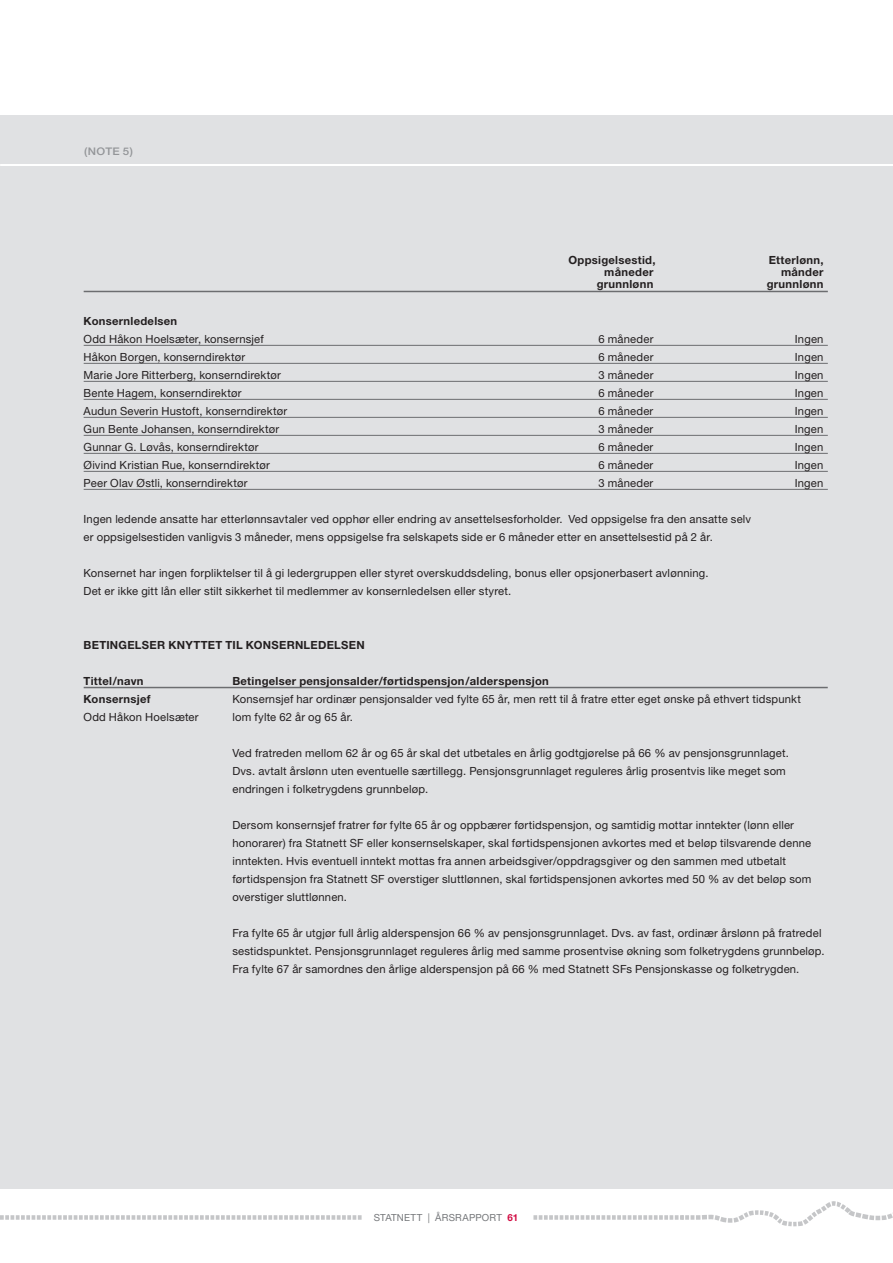
<style>
.page{position:relative;width:893px;height:1263px;background:#fff}
.page>*{position:absolute;margin:0;border:0;box-sizing:border-box;transform-origin:0 0}
.t1{font:11.25px/18px "Helvetica Neue";letter-spacing:.015em;color:#231f20}
.t2{font:700 11.25px "Helvetica Neue";letter-spacing:.025em;color:#231f20}
.t3{font:500 10.5px "Helvetica Neue";color:#939598;scale:1.1 1}
.t4{font:9.75px "Helvetica Neue";letter-spacing:.02em;color:#76787b}
.s1{font-weight:700;color:#d20d44}
</style>
<div class="page">
<div style="left:0;top:166px;width:893px;height:1022px;background:#e0e1e3"></div>
<div style="left:0;top:115px;width:893px;height:49px;background:#e0e1e3"></div>
<svg style="left:0;top:1215px;width:362px;height:5px"></svg>
<svg style="left:533px;top:1201px;width:360px;height:26px"></svg>
<hr style="left:84px;top:291px;width:744px;height:1px;background:#6c6d70">
<hr style="left:84px;top:345px;width:744px;height:1px;background:#6c6d70">
<hr style="left:84px;top:363px;width:744px;height:1px;background:#6c6d70">
<hr style="left:84px;top:381px;width:744px;height:1px;background:#6c6d70">
<hr style="left:84px;top:399px;width:744px;height:1px;background:#6c6d70">
<hr style="left:84px;top:417px;width:744px;height:1px;background:#6c6d70">
<hr style="left:84px;top:435px;width:744px;height:1px;background:#6c6d70">
<hr style="left:84px;top:453px;width:744px;height:1px;background:#6c6d70">
<hr style="left:84px;top:471px;width:744px;height:1px;background:#6c6d70">
<hr style="left:84px;top:489px;width:744px;height:1px;background:#6c6d70">
<hr style="left:84px;top:687px;width:744px;height:1px;background:#6c6d70">
<p class="t3" style="left:84px;top:145px;width:12px">(NOT</p>
<p class="t3" style="left:112px;top:145px;width:20px">E 5)</p>
<p class="t2" style="left:568px;top:253px;width:89px">Oppsigelsestid,</p>
<p class="t2" style="left:738px;top:253px;width:9px">E</p>
<p class="t2" style="left:776px;top:253px;width:49px">tterlønn,</p>
<p class="t2" style="left:604px;top:265px;width:51px">måneder</p>
<p class="t2" style="left:781px;top:265px;width:44px">månder</p>
<p class="t2" style="left:597px;top:277px;width:58px">grunnlønn</p>
<p class="t2" style="left:767px;top:277px;width:58px">grunnlønn</p>
<p class="t2" style="left:84px;top:313px;width:95px">Konsernledelsen</p>
<p class="t1" style="left:84px;top:329px;width:182px">Odd Håkon Hoelsæter, konsernsjef</p>
<p class="t1" style="left:598px;top:329px;width:57px">6 måneder</p>
<p class="t1" style="left:795px;top:329px;width:30px">Ingen</p>
<p class="t1" style="left:84px;top:347px;width:163px">Håkon Borgen, konserndirektør</p>
<p class="t1" style="left:598px;top:347px;width:57px">6 måneder</p>
<p class="t1" style="left:795px;top:347px;width:30px">Ingen</p>
<p class="t1" style="left:84px;top:365px;width:199px">Marie Jore Ritterberg, konserndirektør</p>
<p class="t1" style="left:598px;top:365px;width:57px">3 måneder</p>
<p class="t1" style="left:795px;top:365px;width:30px">Ingen</p>
<p class="t1" style="left:84px;top:383px;width:160px">Bente Hagem, konserndirektør</p>
<p class="t1" style="left:598px;top:383px;width:57px">6 måneder</p>
<p class="t1" style="left:795px;top:383px;width:30px">Ingen</p>
<p class="t1" style="left:84px;top:401px;width:205px">Audun Severin Hustoft, konserndirektør</p>
<p class="t1" style="left:598px;top:401px;width:57px">6 måneder</p>
<p class="t1" style="left:795px;top:401px;width:30px">Ingen</p>
<p class="t1" style="left:84px;top:419px;width:197px">Gun Bente Johansen, konserndirektør</p>
<p class="t1" style="left:598px;top:419px;width:57px">3 måneder</p>
<p class="t1" style="left:795px;top:419px;width:30px">Ingen</p>
<p class="t1" style="left:84px;top:437px;width:177px">Gunnar G. Løvås, konserndirektør</p>
<p class="t1" style="left:598px;top:437px;width:57px">6 måneder</p>
<p class="t1" style="left:795px;top:437px;width:30px">Ingen</p>
<p class="t1" style="left:84px;top:455px;width:188px">Øivind Kristian Rue, konserndirektør</p>
<p class="t1" style="left:598px;top:455px;width:57px">6 måneder</p>
<p class="t1" style="left:795px;top:455px;width:30px">Ingen</p>
<p class="t1" style="left:84px;top:473px;width:166px">Peer Olav Østli, konserndirektør</p>
<p class="t1" style="left:598px;top:473px;width:57px">3 måneder</p>
<p class="t1" style="left:795px;top:473px;width:30px">Ingen</p>
<p class="t1" style="left:84px;top:509px;width:669px">Ingen ledende ansatte har etterlønnsavtaler ved opphør eller endring av ansettelsesforholder. Ved oppsigelse fra den ansatte selv er oppsigelsestiden vanligvis 3 måneder, mens oppsigelse fra selskapets side er 6 måneder etter en ansettelsestid på 2 år.</p>
<p class="t1" style="left:84px;top:563px;width:626px">Konsernet har ingen forpliktelser til å gi ledergruppen eller styret overskuddsdeling, bonus eller opsjonerbasert avlønning.<br>Det er ikke gitt lån eller stilt sikkerhet til medlemmer av konsernledelsen eller styret.</p>
<p class="t2" style="left:84px;top:637px;width:283px">Betingelser knyttet til konsernledelsen</p>
<p class="t2" style="left:84px;top:673px;width:62px">Tittel/navn</p>
<p class="t2" style="left:232px;top:673px;width:318px">Betingelser pensjonsalder/førtidspensjon/alderspensjon</p>
<p class="t2" style="left:84px;top:691px;width:68px">Konsernsjef</p>
<p class="t1" style="left:232px;top:689px;width:570px">Konsernsjef har ordinær pensjonsalder ved fylte 65 år, men rett til å fratre etter eget ønske på ethvert tidspunkt</p>
<p class="t1" style="left:84px;top:707px;width:117px">Odd Håkon Hoelsæter</p>
<p class="t1" style="left:232px;top:707px;width:122px">lom fylte 62 år og 65 år.</p>
<p class="t1" style="left:232px;top:743px;width:558px">Ved fratreden mellom 62 år og 65 år skal det utbetales en årlig godtgjørelse på 66 % av pensjonsgrunnlaget.<br>Dvs. avtalt årslønn uten eventuelle særtillegg. Pensjonsgrunnlaget reguleres årlig prosentvis like meget som endringen i folketrygdens grunnbeløp.</p>
<p class="t1" style="left:232px;top:815px;width:580px">Dersom konsernsjef fratrer før fylte 65 år og oppbærer førtidspensjon, og samtidig mottar inntekter (lønn eller honorarer) fra Statnett SF eller konsernselskaper, skal førtidspensjonen avkortes med et beløp tilsvarende denne inntekten. Hvis eventuell inntekt mottas fra annen arbeidsgiver/oppdragsgiver og den sammen med utbetalt førtidspensjon fra Statnett SF overstiger sluttlønnen, skal førtidspensjonen avkortes med 50 % av det beløp som overstiger sluttlønnen.</p>
<p class="t1" style="left:232px;top:923px;width:594px">Fra fylte 65 år utgjør full årlig alderspensjon 66 % av pensjonsgrunnlaget. Dvs. av fast, ordinær årslønn på fratredel sestidspunktet. Pensjonsgrunnlaget reguleres årlig med samme prosentvise økning som folketrygdens grunnbeløp.<br>Fra fylte 67 år samordnes den årlige alderspensjon på 66 % med Statnett SFs Pensjonskasse og folketrygden.</p>
<p class="t4" style="left:374px;top:1211px;width:146px">Statnett | Årsrapport <span class="s1">61</span></p>
</div>
